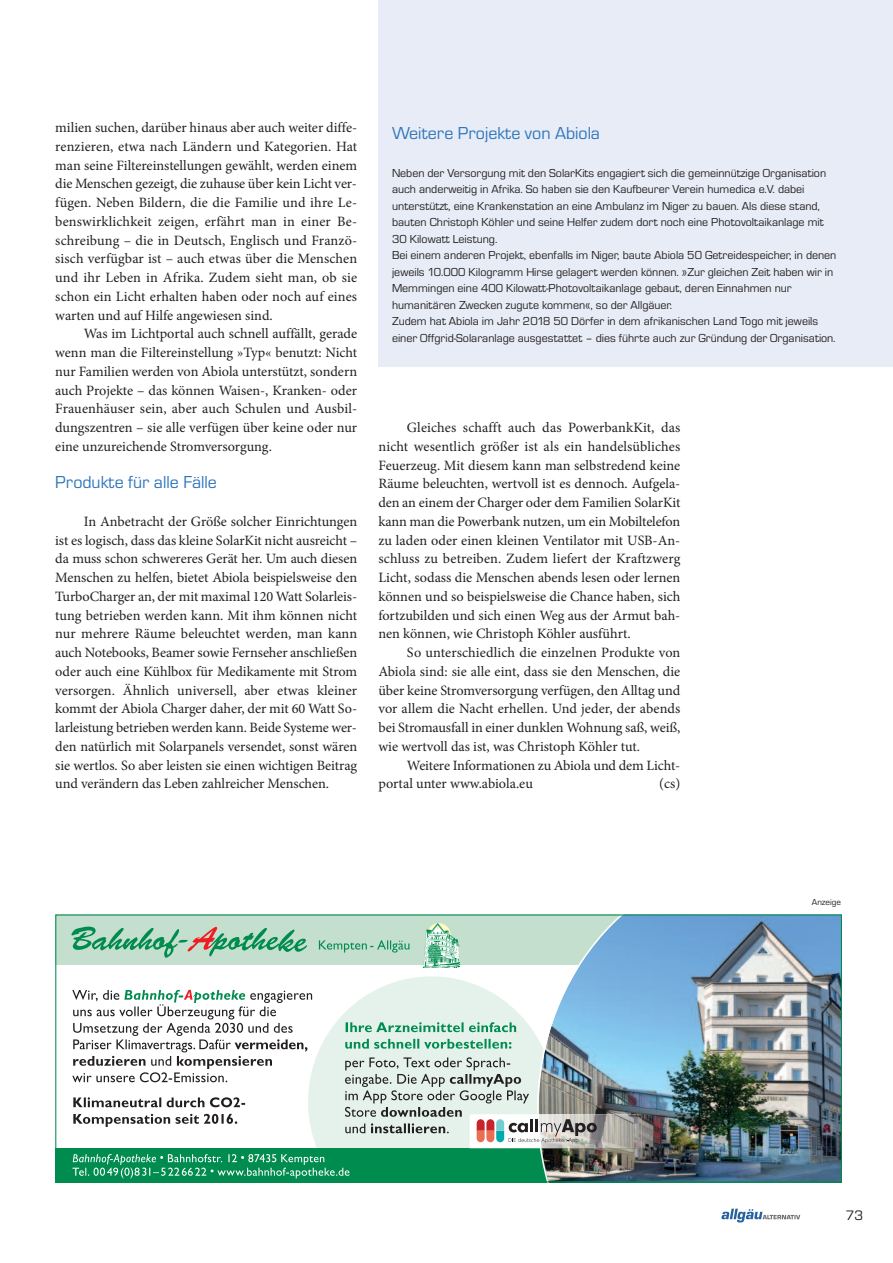
<style>
.page{position:relative;width:893px;height:1263px;background:#fff}
.page>*{position:absolute;margin:0;border:0;box-sizing:border-box;transform-origin:0 0}
.t1{font:18px "Micro Square";color:#2e76bc}
.t2{font:14.25px/18.8px "Minion Pro";letter-spacing:-.005em;color:#231f20;text-align:justify}
.t3{font:14.25px "Micro Square";color:#231f20}
.t4{font:12px/16.5px "Micro Square";color:#231f20}
.t5{font:9px "Micro Square";color:#231f20}
</style>
<div class="page">
<svg style="left:721px;top:1209px;width:79px;height:13px"></svg>
<div style="left:378px;top:0;width:515px;height:367px;background:#e8ecf6"></div>
<svg style="left:308px;top:976px;width:229px;height:173px;fill:#e5f2eb"></svg>
<div style="left:55px;top:914px;width:787px;height:50px;background:#c5dfcf"></div>
<svg style="left:71px;top:927px;width:338px;height:31px"></svg>
<svg style="left:423px;top:923px;width:37px;height:45px"></svg>
<svg style="left:345px;top:1039px;width:166px;height:10px;background:#92cdb2"></svg>
<svg style="left:346px;top:1022px;width:170px;height:10px;background:#91ccb1"></svg>
<svg style="left:73px;top:1114px;width:164px;height:13px"></svg>
<svg style="left:73px;top:1097px;width:172px;height:10px"></svg>
<svg style="left:72px;top:990px;width:240px;height:92px"></svg>
<div style="left:55px;top:1149px;width:787px;height:33px;background:#008c4e"></div>
<svg style="left:72px;top:1154px;width:277px;height:24px"></svg>
<img style="left:537px;top:916px;width:303px;height:264px">
<img style="left:597px;top:1114px;width:44px;height:34px">
<svg style="left:345px;top:1057px;width:252px;height:91px;background:#bec5c1"></svg>
<p class="t2" style="left:55px;top:119px;width:303px">milien suchen, darüber hinaus aber auch weiter diffe&shy;renzieren, etwa nach Ländern und Kategorien. Hat man seine Filtereinstellungen gewählt, werden einem die Menschen gezeigt, die zuhause über kein Licht ver&shy;fügen. Neben Bildern, die die Familie und ihre Le&shy;benswirklichkeit zeigen, erfährt man in einer Be&shy;schreibung – die in Deutsch, Englisch und Franzö&shy;sisch verfügbar ist – auch etwas über die Menschen und ihr Leben in Afrika. Zudem sieht man, ob sie schon ein Licht erhalten haben oder noch auf eines warten und auf Hilfe angewiesen sind.</p>
<p class="t2" style="left:55px;top:326px;width:303px;text-indent:29px">Was im Lichtportal auch schnell auffällt, gerade wenn man die Filtereinstellung »Typ« benutzt: Nicht nur Familien werden von Abiola unterstützt, sondern auch Projekte – das können Waisen-, Kranken- oder Frauenhäuser sein, aber auch Schulen und Ausbil&shy;dungszentren – sie alle verfügen über keine oder nur eine unzureichende Stromversorgung.</p>
<p class="t1" style="left:55px;top:473px;width:163px">Produkte für alle Fälle</p>
<p class="t2" style="left:55px;top:513px;width:303px;text-indent:29px">In Anbetracht der Größe solcher Einrichtungen ist es logisch, dass das kleine SolarKit nicht ausreicht – da muss schon schwereres Gerät her. Um auch diesen Menschen zu helfen, bietet Abiola beispielsweise den TurboCharger an, der mit maximal 120 Watt Solarleis&shy;tung betrieben werden kann. Mit ihm können nicht nur mehrere Räume beleuchtet werden, man kann auch Notebooks, Beamer sowie Fernseher anschließen oder auch eine Kühlbox für Medikamente mit Strom versorgen. Ähnlich universell, aber etwas kleiner kommt der Abiola Charger daher, der mit 60 Watt So&shy;larleistung betrieben werden kann. Beide Systeme wer&shy;den natürlich mit Solarpanels versendet, sonst wären sie wertlos. So aber leisten sie einen wichtigen Beitrag und verändern das Leben zahlreicher Menschen.</p>
<p class="t1" style="left:392px;top:124px;width:210px">Weitere Projekte von Abiola</p>
<p class="t4" style="left:392px;top:165px;width:446px">Neben der Versorgung mit den SolarKits engagiert sich die gemeinnützige Organisation auch anderweitig in Afrika. So haben sie den Kaufbeurer Verein humedica e.V. dabei unterstützt, eine Krankenstation an eine Ambulanz im Niger zu bauen. Als diese stand, bauten Christoph Köhler und seine Helfer zudem dort noch eine Photovoltaikanlage mit 30 Kilowatt Leistung.<br>Bei einem anderen Projekt, ebenfalls im Niger, baute Abiola 50 Getreidespeicher, in denen jeweils 10.000 Kilogramm Hirse gelagert werden können. »Zur gleichen Zeit haben wir in Memmingen eine 400 Kilowatt-Photovoltaikanlage gebaut, deren Einnahmen nur humanitären Zwecken zugute kommen«, so der Allgäuer.<br>Zudem hat Abiola im Jahr 2018 50 Dörfer in dem afrikanischen Land Togo mit jeweils einer Offgrid-Solaranlage ausgestattet – dies führte auch zur Gründung der Organisation.</p>
<p class="t2" style="left:378px;top:419px;width:303px;text-indent:29px">Gleiches schafft auch das PowerbankKit, das nicht wesentlich größer ist als ein handelsübliches Feuerzeug. Mit diesem kann man selbstredend keine Räume beleuchten, wertvoll ist es dennoch. Aufgela&shy;den an einem der Charger oder dem Familien SolarKit kann man die Powerbank nutzen, um ein Mobiltelefon zu laden oder einen kleinen Ventilator mit USB-An&shy;schluss zu betreiben. Zudem liefert der Kraftzwerg Licht, sodass die Menschen abends lesen oder lernen können und so beispielsweise die Chance haben, sich fortzubilden und sich einen Weg aus der Armut bah&shy;nen können, wie Christoph Köhler ausführt.</p>
<p class="t2" style="left:378px;top:644px;width:303px;text-indent:29px">So unterschiedlich die einzelnen Produkte von Abiola sind: sie alle eint, dass sie den Menschen, die über keine Stromversorgung verfügen, den Alltag und vor allem die Nacht erhellen. Und jeder, der abends bei Stromausfall in einer dunklen Wohnung saß, weiß, wie wertvoll das ist, was Christoph Köhler tut.</p>
<p class="t2" style="left:378px;top:757px;width:303px;text-indent:29px">Weitere Informationen zu Abiola und dem Licht&shy;portal unter www.abiola.eu</p>
<p class="t2" style="left:659px;top:776px;width:23px">(cs)</p>
<p class="t5" style="left:812px;top:897px;width:31px">Anzeige</p>
<p class="t3" style="left:846px;top:1208px;width:19px">73</p>
</div>
